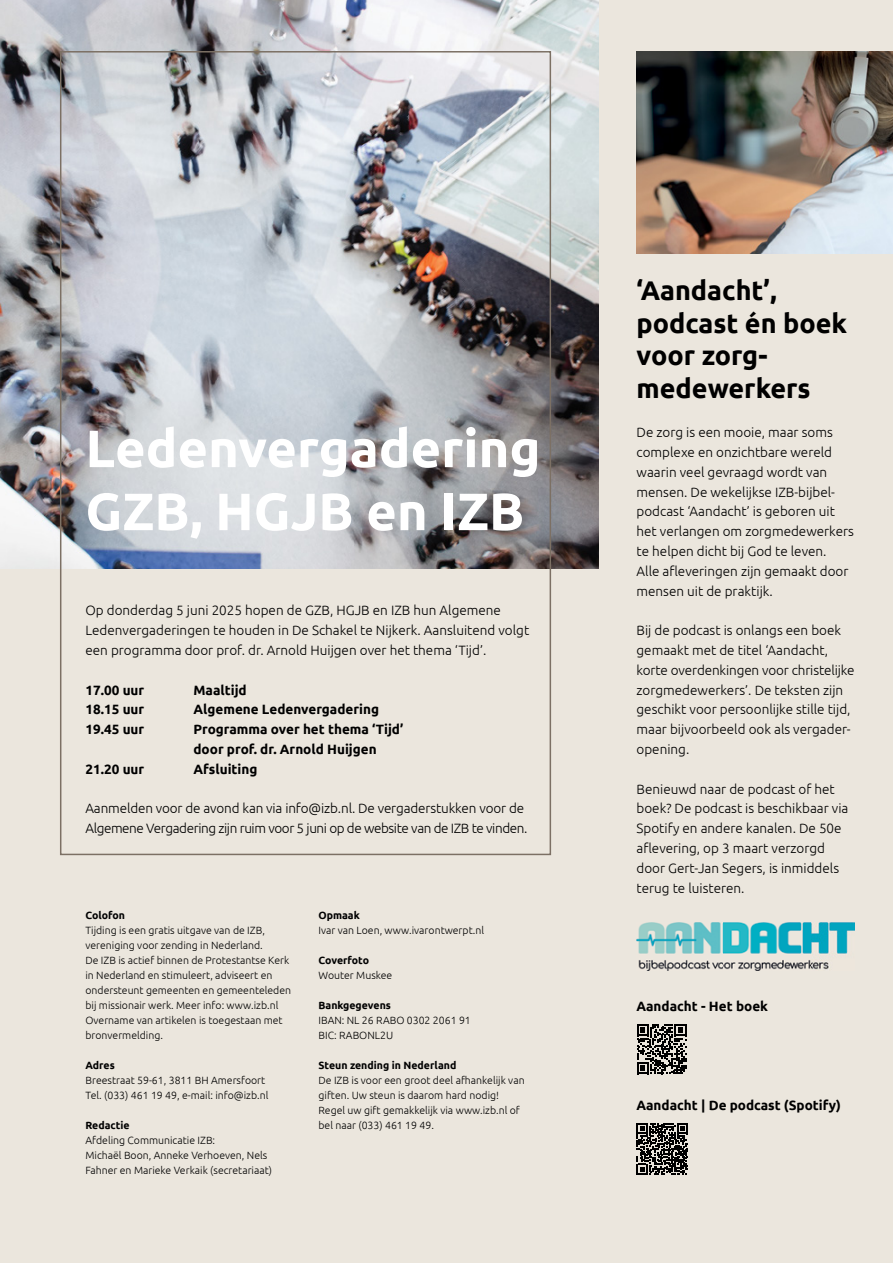
<style>
.page{position:relative;width:893px;height:1263px;background:#ebe6dd}
.page>*{position:absolute;margin:0;border:0;box-sizing:border-box;transform-origin:0 0}
.t1{font:700 52.5px/63px "Ubuntu";color:#fff}
.t2{font:700 27px/32.4px "Ubuntu";color:#000}
.t3{font:300 13.5px/19.8px "Ubuntu";color:#000}
.t4{font:700 13.5px/19.8px "Ubuntu";color:#000}
.t5{font:300 13.5px/19.8px "Ubuntu";letter-spacing:-.03em;color:#000}
.t6{font:300 10.5px/15px "Ubuntu";color:#000}
.t7{font:700 10.5px "Ubuntu";color:#000}
</style>
<div class="page">
<img style="left:0;top:0;width:598px;height:568px">
<img style="left:637px;top:51px;width:256px;height:203px">
<img style="left:637px;top:922px;width:218px;height:48px">
<svg style="left:637px;top:1024px;width:50px;height:50px"></svg>
<svg style="left:637px;top:1123px;width:51px;height:51px"></svg>
<h1 class="t1" style="left:85px;top:416px;width:457px">Ledenvergadering<br>GZB, HGJB en IZB</h1>
<p class="t3" style="left:85px;top:600px;width:445px">Op donderdag 5 juni 2025 hopen de GZB, HGJB en IZB hun Algemene<br>Ledenvergaderingen te houden in De Schakel te Nijkerk. Aansluitend volgt een programma door prof. dr. Arnold Huijgen over het thema ‘Tijd’.</p>
<p class="t4" style="left:85px;top:680px;width:60px">17.00 uur</p>
<p class="t4" style="left:193px;top:680px;width:55px">Maaltijd</p>
<p class="t4" style="left:85px;top:699px;width:60px">18.15 uur</p>
<p class="t4" style="left:193px;top:699px;width:187px">Algemene Ledenvergadering</p>
<p class="t4" style="left:85px;top:719px;width:60px">19.45 uur</p>
<p class="t4" style="left:193px;top:719px;width:212px">Programma over het thema ‘Tijd’ door prof. dr. Arnold Huijgen</p>
<p class="t4" style="left:85px;top:759px;width:60px">21.20 uur</p>
<p class="t4" style="left:193px;top:759px;width:65px">Afsluiting</p>
<p class="t5" style="left:85px;top:798px;width:443px">Aanmelden voor de avond kan via info@izb.nl. De vergaderstukken voor de<br>Algemene Vergadering zijn ruim voor 5 juni op de website van de IZB te vinden.</p>
<p class="t7" style="left:85px;top:909px;width:41px">Colofon</p>
<p class="t6" style="left:85px;top:922px;width:207px">Tijding is een gratis uitgave van de IZB, vereniging voor zending in Nederland.<br>De IZB is actief binnen de Protestantse Kerk in Nederland en stimuleert, adviseert en ondersteunt gemeenten en gemeenteleden bij missionair werk. Meer info: www.izb.nl Overname van artikelen is toegestaan met bronvermelding.</p>
<p class="t7" style="left:85px;top:1059px;width:31px">Adres</p>
<p class="t6" style="left:85px;top:1072px;width:184px">Breestraat 59-61, 3811 BH Amersfoort<br>Tel. (033) 461 19 49, e-mail: info@izb.nl</p>
<p class="t7" style="left:85px;top:1119px;width:46px">Redactie</p>
<p class="t6" style="left:85px;top:1132px;width:188px">Afdeling Communicatie IZB:<br>Michaël Boon, Anneke Verhoeven, Nels<br>Fahner en Marieke Verkaik (secretariaat)</p>
<p class="t7" style="left:318px;top:909px;width:43px">Opmaak</p>
<p class="t6" style="left:318px;top:922px;width:167px">Ivar van Loen, www.ivarontwerpt.nl</p>
<p class="t7" style="left:318px;top:954px;width:52px">Coverfoto</p>
<p class="t6" style="left:318px;top:967px;width:75px">Wouter Muskee</p>
<p class="t7" style="left:318px;top:999px;width:74px">Bankgegevens</p>
<p class="t6" style="left:318px;top:1012px;width:154px">IBAN: NL 26 RABO 0302 2061 91<br>BIC: RABONL2U</p>
<p class="t7" style="left:318px;top:1059px;width:139px">Steun zending in Nederland</p>
<p class="t6" style="left:318px;top:1072px;width:208px">De IZB is voor een groot deel afhankelijk van giften. Uw steun is daarom hard nodig!<br>Regel uw gift gemakkelijk via www.izb.nl of bel naar (033) 461 19 49.</p>
<h2 class="t2" style="left:637px;top:274px;width:212px">‘Aandacht’, podcast én boek voor zorg&shy;medewerkers</h2>
<p class="t3" style="left:637px;top:422px;width:219px">De zorg is een mooie, maar soms complexe en onzichtbare wereld waarin veel gevraagd wordt van mensen. De wekelijkse IZB-bijbel&shy;podcast ‘Aandacht’ is geboren uit het verlangen om zorgmedewerkers te helpen dicht bij God te leven.<br>Alle afleveringen zijn gemaakt door mensen uit de praktijk.</p>
<p class="t3" style="left:637px;top:620px;width:219px">Bij de podcast is onlangs een boek gemaakt met de titel ‘Aandacht, korte overdenkingen voor christelijke zorgmedewerkers’. De teksten zijn geschikt voor persoonlijke stille tijd, maar bijvoorbeeld ook als vergader&shy;opening.</p>
<p class="t3" style="left:637px;top:778px;width:213px">Benieuwd naar de podcast of het boek? De podcast is beschikbaar via<br>Spotify en andere kanalen. De 50e aflevering, op 3 maart verzorgd door Gert-Jan Segers, is inmiddels terug te luisteren.</p>
<p class="t4" style="left:637px;top:996px;width:133px">Aandacht - Het boek</p>
<p class="t4" style="left:637px;top:1095px;width:206px">Aandacht | De podcast (Spotify)</p>
</div>
